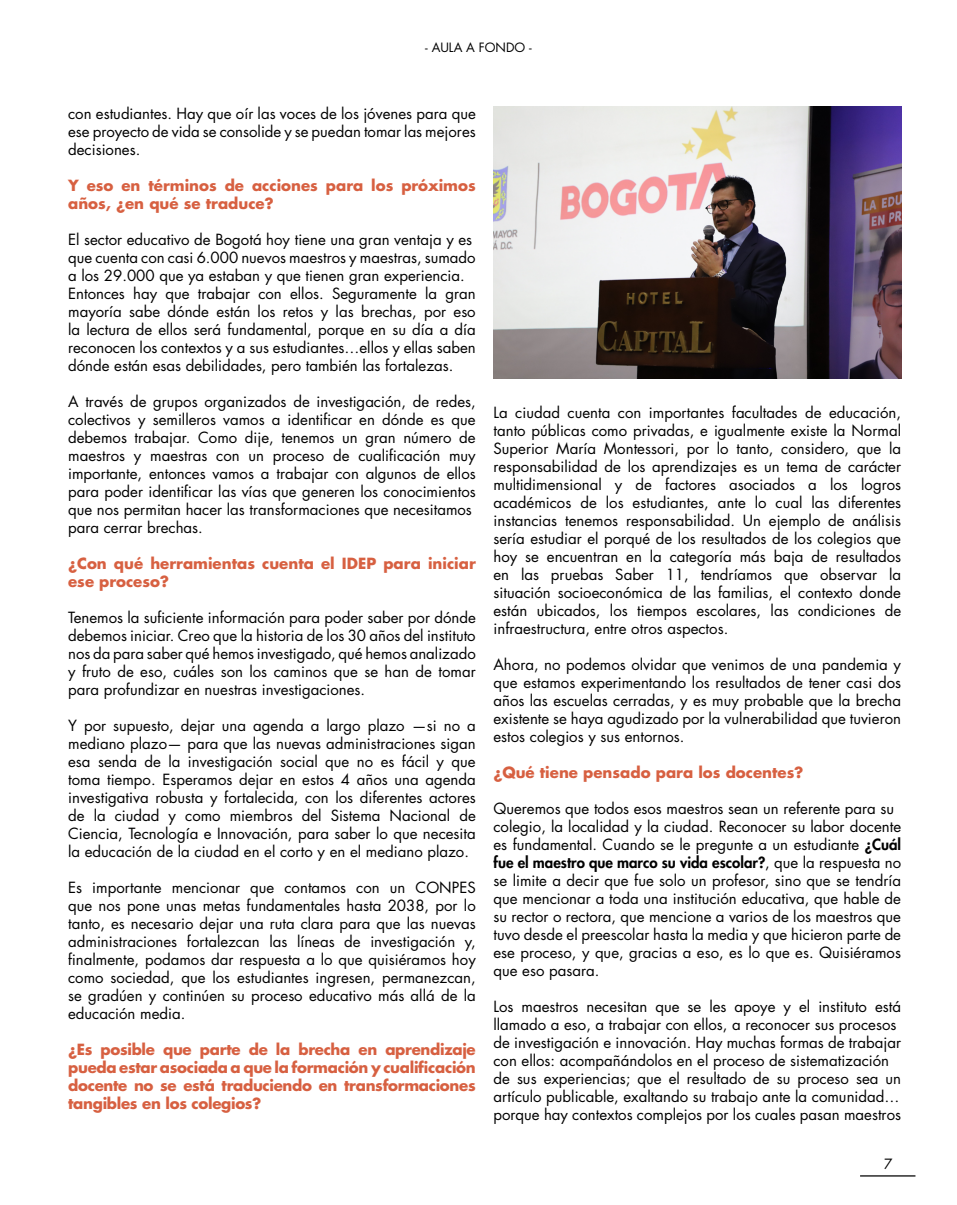
<style>
.page{position:relative;width:957px;height:1205px;background:#fff}
.page>*{position:absolute;margin:0;border:0;box-sizing:border-box;transform-origin:0 0}
.t1{font:15px/18px "Futura Std";color:#000;text-align:justify}
.t2{font:700 15px/18px "Futura Std";color:#d76041}
.t3{font:13.75px "Futura Std";color:#000}
.t4{font:12.5px "Futura Std";color:#000}
.s1{font-weight:800}
</style>
<div class="page">
<img style="left:493px;top:106px;width:408px;height:272px">
<hr style="left:860px;top:1175px;width:55px;height:1px;background:#000">
<p class="t4" style="left:425px;top:39px;width:108px">- AULA A FONDO -</p>
<p class="t1" style="left:68px;top:104px;width:409px">con estudiantes. Hay que oír las voces de los jóvenes para que ese proyecto de vida se consolide y se puedan tomar las mejores decisiones.</p>
<p class="t2" style="left:68px;top:176px;width:409px">Y eso en términos de acciones para los próximos años, ¿en qué se traduce?</p>
<p class="t1" style="left:68px;top:230px;width:409px;text-align:left">El sector educativo de Bogotá hoy tiene una gran ventaja y es que cuenta con casi 6.000 nuevos maestros y maestras, sumado a los 29.000 que ya estaban y que tienen gran experiencia.<br>Entonces hay que trabajar con ellos. Seguramente la gran mayoría sabe dónde están los retos y las brechas, por eso la lectura de ellos será fundamental, porque en su día a día reconocen los contextos y a sus estudiantes…ellos y ellas saben dónde están esas debilidades, pero también las fortalezas.</p>
<p class="t1" style="left:68px;top:392px;width:409px;text-align:left">A través de grupos organizados de investigación, de redes, colectivos y semilleros vamos a identificar en dónde es que debemos trabajar. Como dije, tenemos un gran número de maestros y maestras con un proceso de cualificación muy importante, entonces vamos a trabajar con algunos de ellos para poder identificar las vías que generen los conocimientos que nos permitan hacer las transformaciones que necesitamos para cerrar brechas.</p>
<p class="t2" style="left:68px;top:554px;width:409px">¿Con qué herramientas cuenta el IDEP para iniciar ese proceso?</p>
<p class="t1" style="left:68px;top:608px;width:409px">Tenemos la suficiente información para poder saber por dónde debemos iniciar. Creo que la historia de los 30 años del instituto nos da para saber qué hemos investigado, qué hemos analizado y fruto de eso, cuáles son los caminos que se han de tomar para profundizar en nuestras investigaciones.</p>
<p class="t1" style="left:68px;top:716px;width:409px">Y por supuesto, dejar una agenda a largo plazo —si no a mediano plazo— para que las nuevas administraciones sigan esa senda de la investigación social que no es fácil y que toma tiempo. Esperamos dejar en estos 4 años una agenda investigativa robusta y fortalecida, con los diferentes actores de la ciudad y como miembros del Sistema Nacional de Ciencia, Tecnología e Innovación, para saber lo que necesita la educación de la ciudad en el corto y en el mediano plazo.</p>
<p class="t1" style="left:68px;top:878px;width:409px">Es importante mencionar que contamos con un CONPES que nos pone unas metas fundamentales hasta 2038, por lo tanto, es necesario dejar una ruta clara para que las nuevas administraciones fortalezcan las líneas de investigación y, finalmente, podamos dar respuesta a lo que quisiéramos hoy como sociedad, que los estudiantes ingresen, permanezcan, se gradúen y continúen su proceso educativo más allá de la educación media.</p>
<p class="t2" style="left:68px;top:1040px;width:409px;text-align:justify">¿Es posible que parte de la brecha en aprendizaje pueda estar asociada a que la formación y cualificación docente no se está traduciendo en transformaciones tangibles en los colegios?</p>
<p class="t1" style="left:493px;top:404px;width:409px">La ciudad cuenta con importantes facultades de educación, tanto públicas como privadas, e igualmente existe la Normal Superior María Montessori, por lo tanto, considero, que la responsabilidad de los aprendizajes es un tema de carácter multidimensional y de factores asociados a los logros académicos de los estudiantes, ante lo cual las diferentes instancias tenemos responsabilidad. Un ejemplo de análisis sería estudiar el porqué de los resultados de los colegios que hoy se encuentran en la categoría más baja de resultados en las pruebas Saber 11, tendríamos que observar la situación socioeconómica de las familias, el contexto donde están ubicados, los tiempos escolares, las condiciones de infraestructura, entre otros aspectos.</p>
<p class="t1" style="left:493px;top:656px;width:409px">Ahora, no podemos olvidar que venimos de una pandemia y que estamos experimentando los resultados de tener casi dos años las escuelas cerradas, y es muy probable que la brecha existente se haya agudizado por la vulnerabilidad que tuvieron estos colegios y sus entornos.</p>
<p class="t2" style="left:493px;top:763px;width:311px">¿Qué tiene pensado para los docentes?</p>
<p class="t1" style="left:493px;top:800px;width:409px;text-align:left">Queremos que todos esos maestros sean un referente para su colegio, la localidad y la ciudad. Reconocer su labor docente es fundamental. Cuando se le pregunte a un estudiante <span class="s1">¿Cuál fue el maestro que marco su vida escolar?</span>, que la respuesta no se limite a decir que fue solo un profesor, sino que se tendría que mencionar a toda una institución educativa, que hable de su rector o rectora, que mencione a varios de los maestros que tuvo desde el preescolar hasta la media y que hicieron parte de ese proceso, y que, gracias a eso, es lo que es. Quisiéramos que eso pasara.</p>
<p class="t1" style="left:493px;top:998px;width:409px;text-align:left">Los maestros necesitan que se les apoye y el instituto está llamado a eso, a trabajar con ellos, a reconocer sus procesos de investigación e innovación. Hay muchas formas de trabajar con ellos: acompañándolos en el proceso de sistematización de sus experiencias; que el resultado de su proceso sea un artículo publicable, exaltando su trabajo ante la comunidad… porque hay contextos complejos por los cuales pasan maestros</p>
<p class="t3" style="left:884px;top:1155px;width:10px">7</p>
</div>
